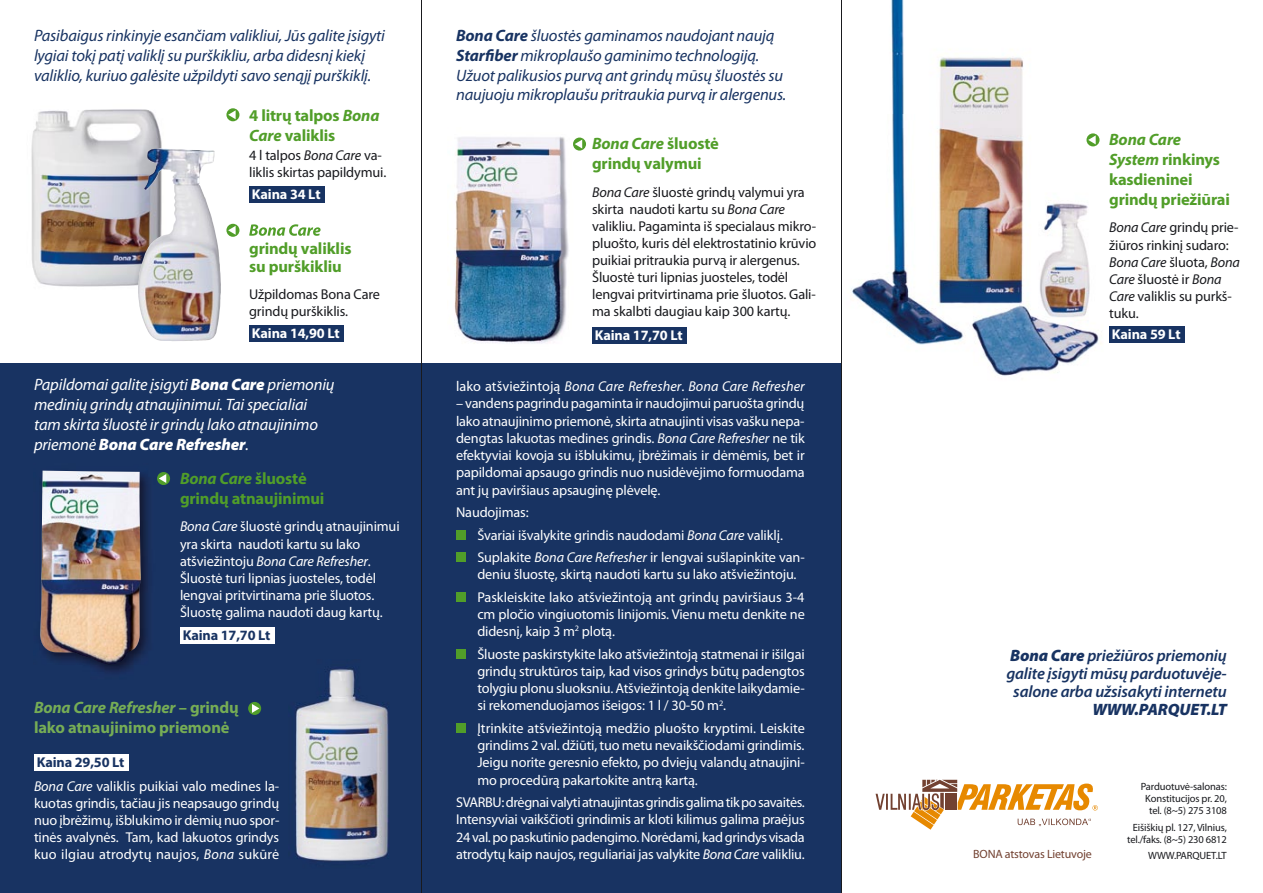
<style>
.page{position:relative;width:1263px;height:893px;background:#fff}
.page>*{position:absolute;margin:0;border:0;box-sizing:border-box;transform-origin:0 0}
.t1{font:italic 16.5px/19.8px "Myriad Pro";letter-spacing:-.01em;color:#183362}
.t2{font:700 16.5px/19.8px "Myriad Pro";letter-spacing:-.01em;color:#519e29}
.t3{font:italic 16.5px/19.8px "Myriad Pro";letter-spacing:-.01em;color:#fff}
.t4{font:italic 600 16.5px/18.1px "Myriad Pro";letter-spacing:-.01em;color:#183362;text-align:center}
.t5{font:700 16.5px/19.8px "Myriad Pro";letter-spacing:-.01em;color:#76ad55}
.t6{font:italic 900 16.5px "Myriad Pro";letter-spacing:-.01em;color:#183362}
.t7{font:14.25px/17.2px "Myriad Pro";letter-spacing:-.01em;color:#fff}
.t8{font:14.25px/17.1px "Myriad Pro";letter-spacing:-.01em;color:#191a1e}
.t9{font:italic 14.25px "Myriad Pro";color:#fff}
.t10{font:700 14.25px "Myriad Pro";letter-spacing:-.01em;color:#fff}
.t11{font:700 14.25px "Myriad Pro";letter-spacing:-.01em;color:#183362}
.t12{font:12px "Myriad Pro";letter-spacing:-.015em;color:#724131}
.t13{font:10.5px/12px "Myriad Pro";letter-spacing:-.015em;color:#191a1e;text-align:right}
.s1{font-weight:700}
.s2{font-style:italic}
.s3{color:#183362}
.s4{font-weight:900}
.s5{color:#fff}
.s6{font-weight:700;color:#183362}
.s7{font-style:normal}
</style>
<div class="page">
<img style="left:851px;top:57px;width:250px;height:319px">
<img style="left:877px;top:0;width:49px;height:114px">
<div style="left:0;top:363px;width:842px;height:530px;background:#183362"></div>
<div style="left:34px;top:754px;width:95px;height:17px;background:#fff"></div>
<img style="left:454px;top:137px;width:123px;height:207px">
<div style="left:180px;top:628px;width:95px;height:16px;background:#fff"></div>
<div style="left:592px;top:327px;width:95px;height:17px;background:#183362"></div>
<svg style="left:157px;top:472px;width:13px;height:13px"></svg>
<svg style="left:159px;top:474px;width:7px;height:9px"></svg>
<img style="left:295px;top:668px;width:94px;height:194px">
<svg style="left:248px;top:702px;width:13px;height:13px"></svg>
<svg style="left:252px;top:704px;width:7px;height:9px"></svg>
<img style="left:42px;top:470px;width:107px;height:202px">
<img style="left:40px;top:471px;width:101px;height:194px">
<img style="left:31px;top:109px;width:131px;height:178px">
<img style="left:138px;top:148px;width:83px;height:193px">
<div style="left:249px;top:186px;width:76px;height:16px;background:#183362"></div>
<svg style="left:226px;top:108px;width:13px;height:13px"></svg>
<svg style="left:228px;top:110px;width:8px;height:9px"></svg>
<div style="left:249px;top:325px;width:95px;height:17px;background:#183362"></div>
<svg style="left:249px;top:224px;width:72px;height:12px"></svg>
<svg style="left:226px;top:224px;width:13px;height:13px"></svg>
<svg style="left:228px;top:226px;width:8px;height:9px"></svg>
<svg style="left:875px;top:780px;width:223px;height:50px"></svg>
<div style="left:456px;top:530px;width:9px;height:10px;background:#519e29"></div>
<div style="left:456px;top:553px;width:9px;height:9px;background:#519e29"></div>
<div style="left:456px;top:592px;width:9px;height:10px;background:#519e29"></div>
<div style="left:456px;top:649px;width:9px;height:10px;background:#519e29"></div>
<div style="left:456px;top:724px;width:9px;height:9px;background:#519e29"></div>
<svg style="left:573px;top:138px;width:13px;height:13px"></svg>
<svg style="left:575px;top:140px;width:7px;height:9px"></svg>
<div style="left:1109px;top:326px;width:76px;height:17px;background:#183362"></div>
<svg style="left:1086px;top:133px;width:13px;height:13px"></svg>
<svg style="left:1088px;top:135px;width:8px;height:9px"></svg>
<hr style="left:421px;top:0;width:1px;height:893px;background:#191a1e">
<hr style="left:841px;top:0;width:1px;height:893px;background:#191a1e">
<p class="t1" style="left:34px;top:26px;width:353px">Pasibaigus rinkinyje esančiam valikliui, Jūs galite įsigyti lygiai tokį patį valiklį su purškikliu, arba didesnį kiekį valiklio, kuriuo galėsite užpildyti savo senąjį purškiklį.</p>
<p class="t1" style="left:456px;top:26px;width:332px"><span class="s1">Bona Care</span> šluostės gaminamos naudojant naują <span class="s1">Starfiber</span> mikroplaušo gaminimo technologiją.<br>Užuot palikusios purvą ant grindų mūsų šluostės su naujuoju mikroplaušu pritraukia purvą ir alergenus.</p>
<p class="t2" style="left:249px;top:106px;width:132px">4 litrų talpos <span class="s2">Bona<br>Care</span> valiklis</p>
<p class="t8" style="left:249px;top:147px;width:139px">4 l talpos <span class="s2">Bona Care</span> va&shy;liklis skirtas papildymui.</p>
<p class="t10" style="left:252px;top:186px;width:75px">Kaina 34 Lt<span class="s3">-</span></p>
<p class="t2" style="left:249px;top:239px;width:104px;line-height:18px">grindų valiklis su purškikliu</p>
<p class="t8" style="left:249px;top:286px;width:132px">Užpildomas Bona Care grindų purškiklis.</p>
<p class="t10" style="left:252px;top:325px;width:94px">Kaina 14,90 Lt<span class="s3">-</span></p>
<p class="t3" style="left:34px;top:375px;width:302px">Papildomai galite įsigyti <span class="s4">Bona Care</span> priemonių medinių grindų atnaujinimui. Tai specialiai tam skirta šluostė ir grindų lako atnaujinimo priemonė <span class="s4">Bona Care Refresher</span>.</p>
<p class="t2" style="left:180px;top:469px;width:146px"><span class="s2">Bona Care</span> šluostė grindų atnaujinimui</p>
<p class="t7" style="left:180px;top:518px;width:221px"><span class="s2">Bona Care</span> šluostė grindų atnaujinimui yra skirta naudoti kartu su lako atšviežintoju <span class="s2">Bona Care Refresher</span>.<br>Šluostė turi lipnias juosteles, todėl lengvai pritvirtinama prie šluotos.<br>Šluostę galima naudoti daug kartų.</p>
<p class="t11" style="left:183px;top:628px;width:94px">Kaina 17,70 Lt<span class="s5">-</span></p>
<p class="t5" style="left:34px;top:698px;width:206px"><span class="s2">Bona Care Refresher</span> – grindų lako atnaujinimo priemonė</p>
<p class="t7" style="left:34px;top:751px;width:247px;line-height:23.5px"><span class="s6">Kaina 29,50 Lt</span><span class="s1">-<br></span><span class="s2">Bona Care</span> valiklis puikiai valo medines la-</p>
<p class="t7" style="left:34px;top:795px;width:247px;text-align:justify">kuotas grindis, tačiau jis neapsaugo grindų nuo įbrėžimų, išblukimo ir dėmių nuo spor&shy;tinės avalynės. Tam, kad lakuotos grindys kuo ilgiau atrodytų naujos, <span class="s2">Bona</span> sukūrė</p>
<p class="t2" style="left:592px;top:134px;width:128px"><span class="s2">Bona Care</span> šluostė grindų valymui</p>
<p class="t8" style="left:592px;top:184px;width:226px"><span class="s2">Bona Care</span> šluostė grindų valymui yra skirta naudoti kartu su <span class="s2">Bona Care </span>valikliu. Pagaminta iš specialaus mikro&shy;pluošto, kuris dėl elektrostatinio krūvio puikiai pritraukia purvą ir alergenus.<br>Šluostė turi lipnias juosteles, todėl lengvai pritvirtinama prie šluotos. Gali&shy;ma skalbti daugiau kaip 300 kartų.</p>
<p class="t10" style="left:595px;top:327px;width:94px">Kaina 17,70 Lt<span class="s3">-</span></p>
<p class="t9" style="left:456px;top:379px;width:350px"><span class="s7">lako atšviežintoją</span> Bona Care Refresher<span class="s7">.</span> Bona Care Refresher</p>
<p class="t7" style="left:456px;top:395px;width:350px;text-align:justify">– vandens pagrindu pagaminta ir naudojimui paruošta grindų lako atnaujinimo priemonė, skirta atnaujinti visas vašku nepa&shy;dengtas lakuotas medines grindis. <span class="s2">Bona Care Refresher</span> ne tik efektyviai kovoja su išblukimu, įbrėžimais ir dėmėmis, bet ir papildomai apsaugo grindis nuo nusidėvėjimo formuodama ant jų paviršiaus apsauginę plėvelę.</p>
<p class="t7" style="left:477px;top:501px;width:329px;line-height:22.4px;text-indent:-21px">Naudojimas:<br>Švariai išvalykite grindis naudodami <span class="s2">Bona Care</span> valiklį.<br>Suplakite <span class="s2">Bona Care Refresher</span> ir lengvai sušlapinkite van-</p>
<p class="t7" style="left:477px;top:564px;width:329px;line-height:22.4px">deniu šluostę, skirtą naudoti kartu su lako atšviežintoju.<br>Paskleiskite lako atšviežintoją ant grindų paviršiaus 3-4</p>
<p class="t7" style="left:477px;top:606px;width:329px">cm pločio vingiuotomis linijomis. Vienu metu denkite ne didesnį, kaip 3 m<sup>2</sup> plotą.</p>
<p class="t7" style="left:477px;top:645px;width:329px;text-align:justify">Šluoste paskirstykite lako atšviežintoją statmenai ir išilgai grindų struktūros taip, kad visos grindys būtų padengtos tolygiu plonu sluoksniu. Atšviežintoją denkite laikydamie&shy;si rekomenduojamos išeigos: 1 l / 30-50 m<sup>2</sup>.</p>
<p class="t7" style="left:477px;top:720px;width:329px;text-align:justify">Įtrinkite atšviežintoją medžio pluošto kryptimi. Leiskite grindims 2 val. džiūti, tuo metu nevaikščiodami grindimis.<br>Jeigu norite geresnio efekto, po dviejų valandų atnaujini&shy;mo procedūrą pakartokite antrą kartą.</p>
<p class="t7" style="left:456px;top:794px;width:350px;text-align:justify">SVARBU: drėgnai valyti atnaujintas grindis galima tik po savaitės.<br>Intensyviai vaikščioti grindimis ar kloti kilimus galima praėjus 24 val. po paskutinio padengimo. Norėdami, kad grindys visada atrodytų kaip naujos, reguliariai jas valykite <span class="s2">Bona Care</span> valikliu.</p>
<p class="t2" style="left:1109px;top:130px;width:122px"><span class="s2">Bona Care<br>System</span> rinkinys kasdieninei grindų priežiūrai</p>
<p class="t8" style="left:1109px;top:219px;width:132px"><span class="s2">Bona Care</span> grindų prie&shy;žiūros rinkinį sudaro:<br><span class="s2">Bona Care</span> šluota, <span class="s2">Bona<br>Care</span> šluostė ir <span class="s2">Bona<br>Care</span> valiklis su purkš&shy;tuku.</p>
<p class="t10" style="left:1112px;top:326px;width:75px">Kaina 59 Lt<span class="s3">-</span></p>
<p class="t4" style="left:1006px;top:647px;width:222px"><span class="s4">Bona Care</span> priežiūros priemonių galite įsigyti mūsų parduotuvėje&shy;salone arba užsisakyti internetu</p>
<p class="t6" style="left:1092px;top:700px;width:136px">WWW.PARQUET.LT</p>
<p class="t13" style="left:1141px;top:781px;width:88px">Parduotuvė-salonas:<br>Konstitucijos pr. 20, tel. (8~5) 275 3108</p>
<p class="t13" style="left:1127px;top:821px;width:101px;text-align:center">Eišiškių pl. 127, Vilnius, tel./faks. (8~5) 230 6812</p>
<p class="t12" style="left:973px;top:848px;width:120px">BONA atstovas Lietuvoje</p>
<p class="t13" style="left:1148px;top:850px;width:80px">WWW.PARQUET.LT</p>
</div>
